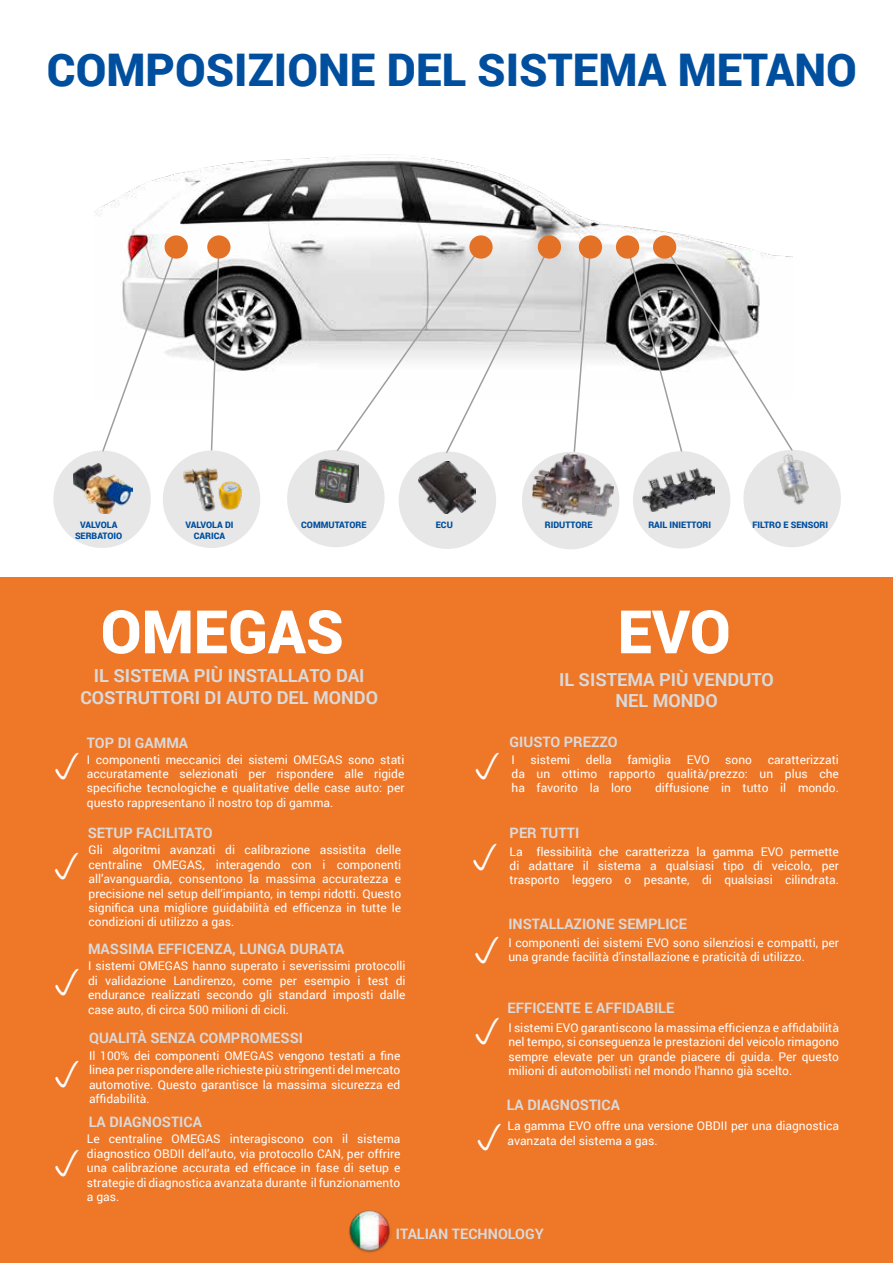
<style>
.page{position:relative;width:893px;height:1263px;background:#fff}
.page>*{position:absolute;margin:0;border:0;box-sizing:border-box;transform-origin:0 0}
.t1{font:900 60px "Roboto";color:#fff}
.t2{font:900 45px "Roboto";color:#004f9f}
.t3{font:700 18px/21.6px "Roboto";color:#dadada;text-align:center}
.t4{font:700 14.4px "Roboto";color:#dadada}
.t5{font:12px/14.4px "Roboto";color:#fff;text-align:justify}
.t6{font:900 8.85px/10.6px "Roboto";color:#004f9f;text-align:center}
</style>
<div class="page">
<img style="left:94px;top:154px;width:635px;height:218px">
<div style="left:0;top:577px;width:893px;height:686px;background:#ef7728"></div>
<img style="left:349px;top:1210px;width:43px;height:43px">
<svg style="left:101px;top:245px;width:77px;height:205px"></svg>
<svg style="left:210px;top:256px;width:10px;height:194px"></svg>
<svg style="left:335px;top:244px;width:216px;height:210px"></svg>
<svg style="left:573px;top:245px;width:19px;height:206px"></svg>
<svg style="left:626px;top:244px;width:167px;height:209px"></svg>
<div style="left:207px;top:235px;width:23px;height:24px;background:#e47226;border-radius:50%"></div>
<div style="left:469px;top:235px;width:24px;height:24px;background:#e47226;border-radius:50%"></div>
<div style="left:538px;top:235px;width:23px;height:24px;background:#e47226;border-radius:50%"></div>
<div style="left:579px;top:235px;width:23px;height:24px;background:#e47226;border-radius:50%"></div>
<div style="left:616px;top:235px;width:23px;height:24px;background:#e47226;border-radius:50%"></div>
<div style="left:653px;top:235px;width:23px;height:24px;background:#e47226;border-radius:50%"></div>
<div style="left:165px;top:235px;width:23px;height:24px;background:#e47226;border-radius:50%"></div>
<div style="left:53px;top:450px;width:98px;height:98px;background:#e7e7e7;border-radius:50%"></div>
<div style="left:163px;top:450px;width:97px;height:98px;background:#e7e7e7;border-radius:50%"></div>
<div style="left:743px;top:450px;width:98px;height:97px;background:#e7e7e7;border-radius:50%"></div>
<div style="left:633px;top:451px;width:97px;height:98px;background:#e7e7e7;border-radius:50%"></div>
<img style="left:771px;top:448px;width:48px;height:57px">
<div style="left:287px;top:450px;width:98px;height:97px;background:#e7e7e7;border-radius:50%"></div>
<div style="left:399px;top:451px;width:97px;height:98px;background:#e7e7e7;border-radius:50%"></div>
<img style="left:316px;top:459px;width:42px;height:44px">
<img style="left:183px;top:468px;width:60px;height:44px">
<img style="left:418px;top:462px;width:58px;height:51px">
<img style="left:73px;top:463px;width:60px;height:50px">
<div style="left:522px;top:452px;width:97px;height:97px;background:#e7e7e7;border-radius:50%"></div>
<img style="left:643px;top:468px;width:71px;height:44px">
<img style="left:534px;top:451px;width:82px;height:69px">
<img style="left:532px;top:460px;width:70px;height:56px">
<h2 class="t2" style="left:47px;top:38px;width:812px">COMPOSIZIONE DEL SISTEMA METANO</h2>
<p class="t6" style="left:75px;top:520px;width:49px">VALVOLA<br>SERBATOIO</p>
<p class="t6" style="left:186px;top:520px;width:49px">VALVOLA DI<br>CARICA</p>
<p class="t6" style="left:301px;top:520px;width:67px">COMMUTATORE</p>
<p class="t6" style="left:436px;top:520px;width:18px">ECU</p>
<p class="t6" style="left:545px;top:520px;width:49px">RIDUTTORE</p>
<p class="t6" style="left:648px;top:520px;width:64px">RAIL INIETTORI</p>
<p class="t6" style="left:752px;top:520px;width:77px">FILTRO E SENSORI</p>
<h1 class="t1" style="left:101px;top:589px;width:244px">OMEGAS</h1>
<h3 class="t3" style="left:80px;top:664px;width:299px">IL SISTEMA PIÙ INSTALLATO DAI<br>COSTRUTTORI DI AUTO DEL MONDO</h3>
<p class="t4" style="left:87px;top:733px;width:103px">TOP DI GAMMA</p>
<p class="t5" style="left:87px;top:752px;width:319px">I componenti meccanici dei sistemi OMEGAS sono stati accuratamente selezionati per rispondere alle rigide specifiche tecnologiche e qualitative delle case auto: per questo rappresentano il nostro top di gamma.</p>
<p class="t4" style="left:88px;top:823px;width:126px">SETUP FACILITATO</p>
<p class="t5" style="left:89px;top:842px;width:314px">Gli algoritmi avanzati di calibrazione assistita delle centraline OMEGAS, interagendo con i componenti all’avanguardia, consentono la massima accuratezza e precisione nel setup dell’impianto, in tempi ridotti. Questo significa una migliore guidabilità ed efficenza in tutte le condizioni di utilizzo a gas.</p>
<p class="t4" style="left:88px;top:938px;width:258px">MASSIMA EFFICENZA, LUNGA DURATA</p>
<p class="t5" style="left:88px;top:958px;width:319px">I sistemi OMEGAS hanno superato i severissimi protocolli di validazione Landirenzo, come per esempio i test di endurance realizzati secondo gli standard imposti dalle case auto, di circa 500 milioni di cicli.</p>
<p class="t4" style="left:89px;top:1027px;width:215px">QUALITÀ SENZA COMPROMESSI</p>
<p class="t5" style="left:89px;top:1048px;width:313px">Il 100% dei componenti OMEGAS vengono testati a fine linea per rispondere alle richieste più stringenti del mercato automotive. Questo garantisce la massima sicurezza ed affidabilità.</p>
<p class="t4" style="left:89px;top:1111px;width:115px">LA DIAGNOSTICA</p>
<p class="t5" style="left:87px;top:1131px;width:315px">Le centraline OMEGAS interagiscono con il sistema diagnostico OBDII dell’auto, via protocollo CAN, per offrire una calibrazione accurata ed efficace in fase di setup e strategie di diagnostica avanzata durante il funzionamento a gas.</p>
<h1 class="t1" style="left:618px;top:589px;width:115px">EVO</h1>
<h3 class="t3" style="left:559px;top:668px;width:216px">IL SISTEMA PIÙ VENDUTO<br>NEL MONDO</h3>
<p class="t4" style="left:510px;top:732px;width:110px">GIUSTO PREZZO</p>
<p class="t5" style="left:511px;top:752px;width:5px">I</p>
<p class="t5" style="left:531px;top:752px;width:41px">sistemi</p>
<p class="t5" style="left:586px;top:752px;width:27px">della</p>
<p class="t5" style="left:627px;top:752px;width:45px">famiglia</p>
<p class="t5" style="left:687px;top:752px;width:24px">EVO</p>
<p class="t5" style="left:725px;top:752px;width:28px">sono</p>
<p class="t5" style="left:511px;top:752px;width:329px;text-indent:256px">caratterizzati da un ottimo rapporto qualità/prezzo: un plus che ha favorito la loro</p>
<p class="t5" style="left:655px;top:780px;width:185px">diffusione in tutto il mondo.</p>
<p class="t4" style="left:510px;top:823px;width:71px">PER TUTTI</p>
<p class="t5" style="left:510px;top:843px;width:331px">La flessibilità che caratterizza la gamma EVO permette di adattare il sistema a qualsiasi tipo di veicolo, per trasporto leggero o pesante, di qualsiasi cilindrata.</p>
<p class="t4" style="left:508px;top:914px;width:180px">INSTALLAZIONE SEMPLICE</p>
<p class="t5" style="left:508px;top:934px;width:332px">I componenti dei sistemi EVO sono silenziosi e compatti, per una grande facilità d’installazione e praticità di utilizzo.</p>
<p class="t4" style="left:507px;top:998px;width:168px">EFFICENTE E AFFIDABILE</p>
<p class="t5" style="left:508px;top:1020px;width:332px">I sistemi EVO garantiscono la massima efficienza e affidabilità nel tempo, si conseguenza le prestazioni del veicolo rimagono sempre elevate per un grande piacere di guida. Per questo milioni di automobilisti nel mondo l’hanno già scelto.</p>
<p class="t4" style="left:507px;top:1094px;width:115px">LA DIAGNOSTICA</p>
<p class="t5" style="left:508px;top:1118px;width:333px">La gamma EVO offre una versione OBDII per una diagnostica avanzata del sistema a gas.</p>
<p class="t4" style="left:396px;top:1223px;width:149px">ITALIAN TECHNOLOGY</p>
</div>
